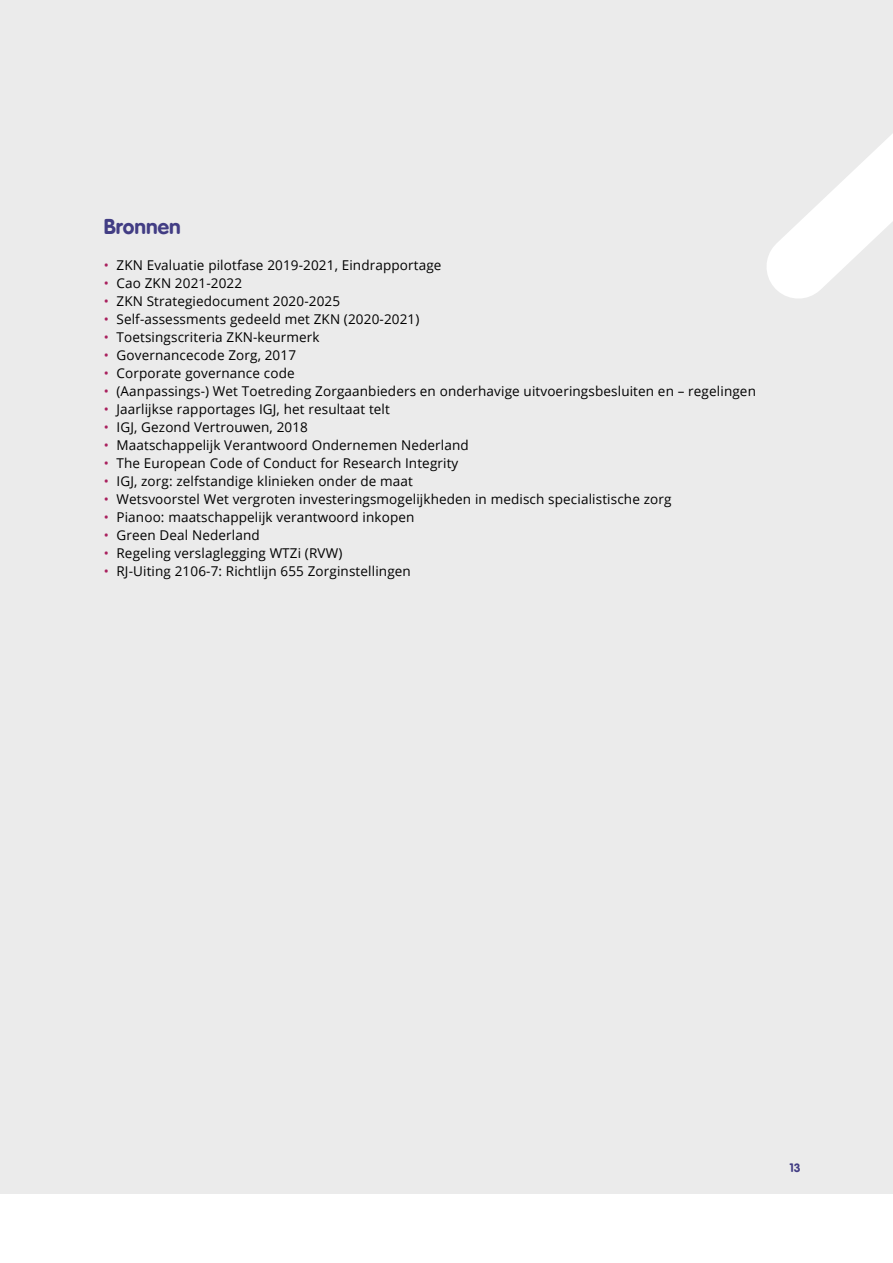
<style>
.page{position:relative;width:893px;height:1263px;background:#fff}
.page>*{position:absolute;margin:0;border:0;box-sizing:border-box;transform-origin:0 0}
.t1{font:21px "VAG Rounded Bold";color:#423d84}
.t2{font:13.5px "Open Sans";letter-spacing:.01em;color:#000}
.t3{font:12px "VAG Rounded Bold";color:#423d84}
.s1{color:#a91f5d}
</style>
<div class="page">
<div style="left:0;top:0;width:893px;height:1193px;background:#ebebeb"></div>
<svg style="left:767px;top:134px;width:126px;height:164px"></svg>
<h1 class="t1" style="left:104px;top:214px;width:79px">Bronnen</h1>
<p class="t2" style="left:104px;top:256px;width:339px"><span class="s1">•</span> ZKN Evaluatie pilotfase 2019-2021, Eindrapportage</p>
<p class="t2" style="left:104px;top:274px;width:140px"><span class="s1">•</span> Cao ZKN 2021-2022</p>
<p class="t2" style="left:104px;top:292px;width:238px"><span class="s1">•</span> ZKN Strategiedocument 2020-2025</p>
<p class="t2" style="left:104px;top:310px;width:317px"><span class="s1">•</span> Self-assessments gedeeld met ZKN (2020-2021)</p>
<p class="t2" style="left:104px;top:328px;width:217px"><span class="s1">•</span> Toetsingscriteria ZKN-keurmerk</p>
<p class="t2" style="left:104px;top:346px;width:194px"><span class="s1">•</span> Governancecode Zorg, 2017</p>
<p class="t2" style="left:104px;top:364px;width:192px"><span class="s1">•</span> Corporate governance code</p>
<p class="t2" style="left:104px;top:382px;width:654px"><span class="s1">•</span> (Aanpassings-) Wet Toetreding Zorgaanbieders en onderhavige uitvoeringsbesluiten en – regelingen</p>
<p class="t2" style="left:104px;top:400px;width:288px"><span class="s1">•</span> Jaarlijkse rapportages IGJ, het resultaat telt</p>
<p class="t2" style="left:104px;top:418px;width:206px"><span class="s1">•</span> IGJ, Gezond Vertrouwen, 2018</p>
<p class="t2" style="left:104px;top:436px;width:367px"><span class="s1">•</span> Maatschappelijk Verantwoord Ondernemen Nederland</p>
<p class="t2" style="left:104px;top:454px;width:356px"><span class="s1">•</span> The European Code of Conduct for Research Integrity</p>
<p class="t2" style="left:104px;top:472px;width:311px"><span class="s1">•</span> IGJ, zorg: zelfstandige klinieken onder de maat</p>
<p class="t2" style="left:104px;top:490px;width:569px"><span class="s1">•</span> Wetsvoorstel Wet vergroten investeringsmogelijkheden in medisch specialistische zorg</p>
<p class="t2" style="left:104px;top:508px;width:312px"><span class="s1">•</span> Pianoo: maatschappelijk verantwoord inkopen</p>
<p class="t2" style="left:104px;top:526px;width:158px"><span class="s1">•</span> Green Deal Nederland</p>
<p class="t2" style="left:104px;top:544px;width:240px"><span class="s1">•</span> Regeling verslaglegging WTZi (RVW)</p>
<p class="t2" style="left:104px;top:562px;width:309px"><span class="s1">•</span> RJ-Uiting 2106-7: Richtlijn 655 Zorginstellingen</p>
<p class="t3" style="left:789px;top:1160px;width:13px">13</p>
</div>
